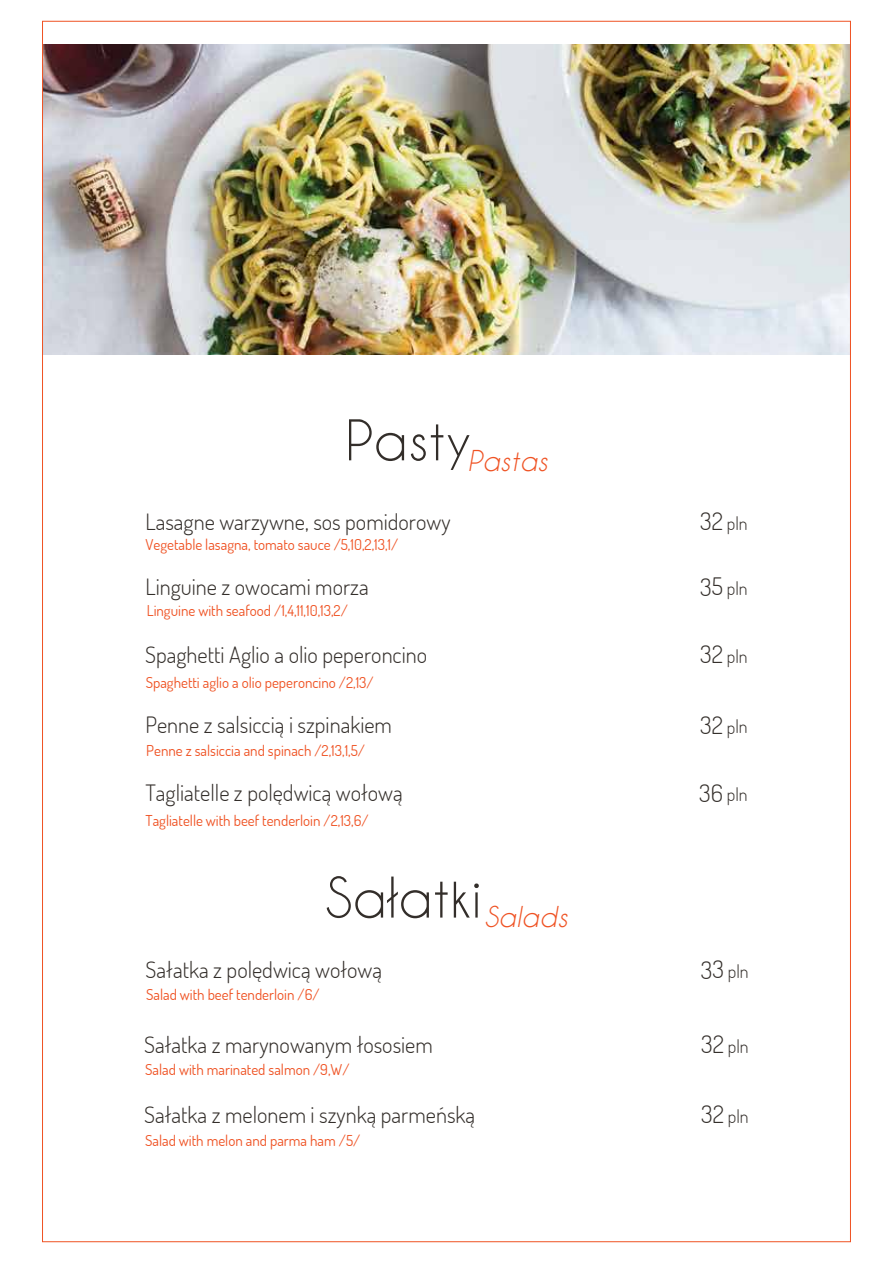
<style>
.page{position:relative;width:893px;height:1263px;background:#fff}
.page>*{position:absolute;margin:0;border:0;box-sizing:border-box;transform-origin:0 0}
.t1{font:52.5px "Caviar Dreams";color:#332e2a}
.t2{font:italic 27px "Caviar Dreams";color:#ef5223}
.t3{font:300 22.5px "Dosis";color:#332e2a}
.t4{font:300 18px "Dosis";letter-spacing:-.005em;color:#332e2a}
.t5{font:15px "Dosis";color:#ef5223}
.s1{font-size:24px}
</style>
<div class="page">
<img style="left:44px;top:44px;width:805px;height:311px">
<h2 class="t2" style="left:345px;top:445px;width:204px"><sup>Pasty</sup>Pastas</h2>
<h3 class="t3" style="left:145px;top:506px;width:307px">Lasagne warzywne, sos pomidorowy</h3>
<p class="t5" style="left:145px;top:535px;width:254px">Vegetable lasagna, tomato sauce /5,10,2,13,1/</p>
<h3 class="t3" style="left:145px;top:572px;width:225px">Linguine z owocami morza</h3>
<p class="t5" style="left:147px;top:600px;width:203px">Linguine with seafood /1,4,11,10,13,2/</p>
<h3 class="t3" style="left:145px;top:640px;width:283px">Spaghetti Aglio a olio peperoncino</h3>
<p class="t5" style="left:146px;top:672px;width:229px">Spaghetti aglio a olio peperoncino /2,13/</p>
<h3 class="t3" style="left:145px;top:710px;width:248px">Penne z salsiccią i szpinakiem</h3>
<p class="t5" style="left:146px;top:741px;width:220px">Penne z salsiccia and spinach /2,13,1,5/</p>
<h3 class="t3" style="left:145px;top:778px;width:259px">Tagliatelle z polędwicą wołową</h3>
<p class="t5" style="left:145px;top:811px;width:225px">Tagliatelle with beef tenderloin /2,13,6/</p>
<h1 class="t1" style="left:325px;top:866px;width:244px">Sałatki<sub>Salads</sub></h1>
<p class="t4" style="left:700px;top:511px;width:49px"><span class="s1">32</span> pln</p>
<p class="t4" style="left:700px;top:577px;width:49px"><span class="s1">35</span> pln</p>
<p class="t4" style="left:700px;top:644px;width:49px"><span class="s1">32</span> pln</p>
<p class="t4" style="left:700px;top:715px;width:49px"><span class="s1">32</span> pln</p>
<p class="t4" style="left:699px;top:783px;width:50px"><span class="s1">36</span> pln</p>
<h3 class="t3" style="left:146px;top:955px;width:238px">Sałatka z polędwicą wołową</h3>
<p class="t4" style="left:701px;top:960px;width:49px"><span class="s1">33</span> pln</p>
<p class="t5" style="left:146px;top:984px;width:175px">Salad with beef tenderloin /6/</p>
<h3 class="t3" style="left:144px;top:1030px;width:290px">Sałatka z marynowanym łososiem</h3>
<p class="t5" style="left:145px;top:1060px;width:206px">Salad with marinated salmon /9,W/</p>
<h3 class="t3" style="left:144px;top:1100px;width:333px">Sałatka z melonem i szynką parmeńską</h3>
<p class="t5" style="left:145px;top:1131px;width:217px">Salad with melon and parma ham /5/</p>
<p class="t4" style="left:701px;top:1034px;width:49px"><span class="s1">32</span> pln</p>
<p class="t4" style="left:701px;top:1104px;width:49px"><span class="s1">32</span> pln</p>
</div>
